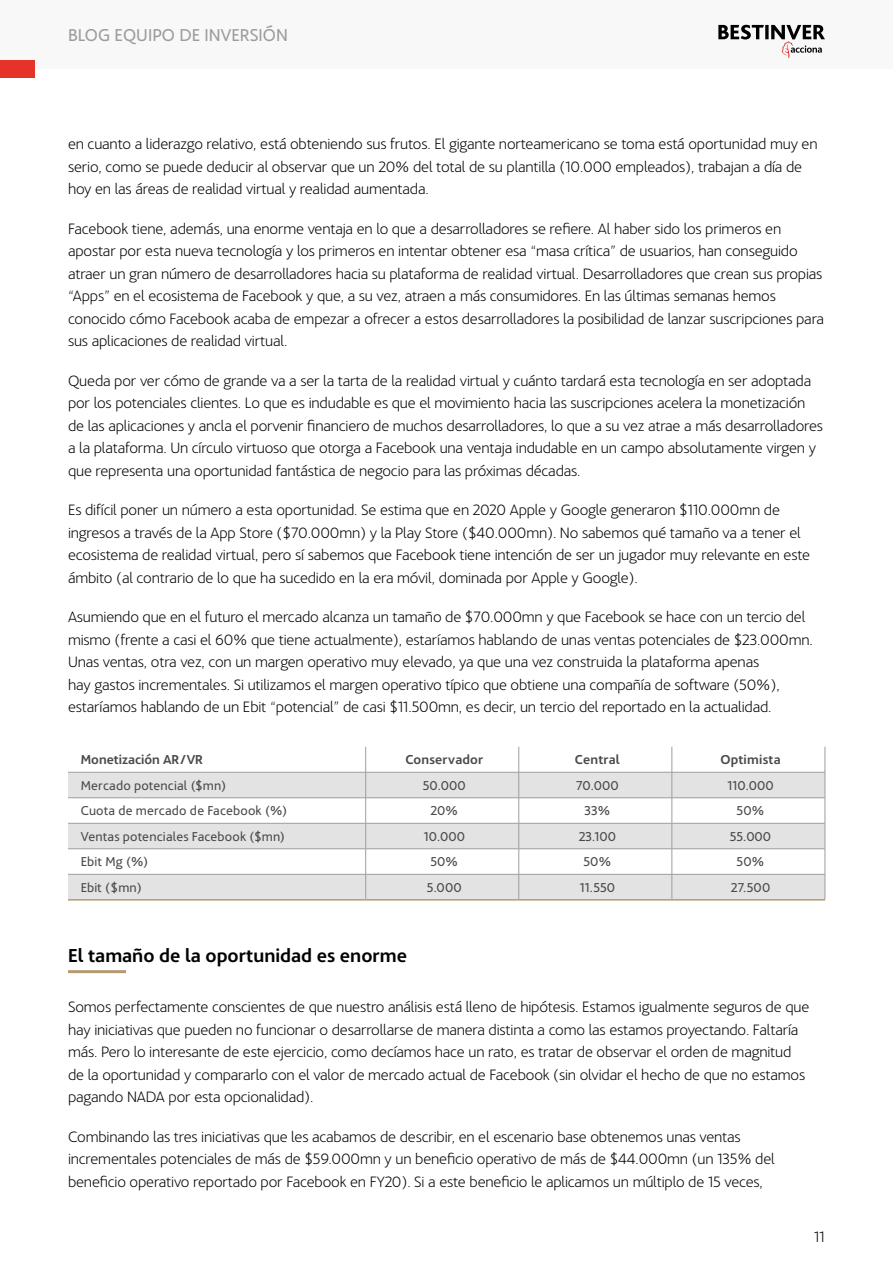
<style>
.page{position:relative;width:893px;height:1263px;background:#fff}
.page>*{position:absolute;margin:0;border:0;box-sizing:border-box;transform-origin:0 0}
.titulos_carta{font:700 19.5px "Acciona";color:#000}
.t1{font:18px "Acciona";color:#9d9d9c}
.texto_carta{font:200 15.75px/22.5px "Acciona";letter-spacing:-.01em;color:#000}
.titulos_carta-2{font:13.5px "Acciona";letter-spacing:.01em;color:#4a4a49}
.titulos_carta-3{font:700 13.5px "Acciona";letter-spacing:.01em;color:#4a4a49}
</style>
<div class="page">
<div style="left:0;top:0;width:893px;height:69px;background:#f8f8f9"></div>
<div style="left:0;top:61px;width:35px;height:17px;background:#e63329"></div>
<svg style="left:718px;top:25px;width:107px;height:33px"></svg>
<svg style="left:68px;top:747px;width:757px;height:25px"></svg>
<svg style="left:68px;top:773px;width:757px;height:126px;fill:#e3e3e3"></svg>
<hr style="left:68px;top:772px;width:298px;height:1px;background:#9d9d9c">
<hr style="left:366px;top:772px;width:153px;height:1px;background:#9d9d9c">
<hr style="left:519px;top:772px;width:153px;height:1px;background:#9d9d9c">
<hr style="left:672px;top:772px;width:153px;height:1px;background:#9d9d9c">
<hr style="left:68px;top:823px;width:298px;height:1px;background:#9d9d9c">
<hr style="left:366px;top:823px;width:153px;height:1px;background:#9d9d9c">
<hr style="left:519px;top:823px;width:153px;height:1px;background:#9d9d9c">
<hr style="left:672px;top:823px;width:153px;height:1px;background:#9d9d9c">
<svg style="left:365px;top:747px;width:1px;height:152px"></svg>
<svg style="left:518px;top:747px;width:1px;height:152px"></svg>
<svg style="left:672px;top:747px;width:1px;height:152px"></svg>
<svg style="left:825px;top:747px;width:1px;height:152px"></svg>
<hr style="left:68px;top:797px;width:298px;height:1px;background:#9d9d9c">
<hr style="left:366px;top:797px;width:153px;height:1px;background:#9d9d9c">
<hr style="left:519px;top:797px;width:153px;height:1px;background:#9d9d9c">
<hr style="left:672px;top:797px;width:153px;height:1px;background:#9d9d9c">
<hr style="left:68px;top:848px;width:298px;height:1px;background:#9d9d9c">
<hr style="left:366px;top:848px;width:153px;height:1px;background:#9d9d9c">
<hr style="left:519px;top:848px;width:153px;height:1px;background:#9d9d9c">
<hr style="left:672px;top:848px;width:153px;height:1px;background:#9d9d9c">
<hr style="left:68px;top:899px;width:298px;height:1px;background:#b59971">
<hr style="left:366px;top:899px;width:153px;height:1px;background:#b59971">
<hr style="left:519px;top:899px;width:153px;height:1px;background:#b59971">
<hr style="left:672px;top:899px;width:153px;height:1px;background:#b59971">
<hr style="left:68px;top:874px;width:298px;height:1px;background:#9d9d9c">
<hr style="left:366px;top:874px;width:153px;height:1px;background:#9d9d9c">
<hr style="left:519px;top:874px;width:153px;height:1px;background:#9d9d9c">
<hr style="left:672px;top:874px;width:153px;height:1px;background:#9d9d9c">
<hr style="left:68px;top:970px;width:58px;height:3px;background:#b59971">
<p class="t1" style="left:68px;top:21px;width:221px">BLOG EQUIPO DE INVERSIÓN</p>
<p class="texto_carta" style="left:68px;top:132px;width:751px">en cuanto a liderazgo relativo, está obteniendo sus frutos. El gigante norteamericano se toma está oportunidad muy en serio, como se puede deducir al observar que un 20% del total de su plantilla (10.000 empleados), trabajan a día de hoy en las áreas de realidad virtual y realidad aumentada.</p>
<p class="texto_carta" style="left:68px;top:216px;width:757px">Facebook tiene, además, una enorme ventaja en lo que a desarrolladores se refiere. Al haber sido los primeros en apostar por esta nueva tecnología y los primeros en intentar obtener esa “masa crítica” de usuarios, han conseguido atraer un gran número de desarrolladores hacia su plataforma de realidad virtual. Desarrolladores que crean sus propias “Apps” en el ecosistema de Facebook y que, a su vez, atraen a más consumidores. En las últimas semanas hemos conocido cómo Facebook acaba de empezar a ofrecer a estos desarrolladores la posibilidad de lanzar suscripciones para sus aplicaciones de realidad virtual.</p>
<p class="texto_carta" style="left:68px;top:368px;width:756px">Queda por ver cómo de grande va a ser la tarta de la realidad virtual y cuánto tardará esta tecnología en ser adoptada por los potenciales clientes. Lo que es indudable es que el movimiento hacia las suscripciones acelera la monetización de las aplicaciones y ancla el porvenir financiero de muchos desarrolladores, lo que a su vez atrae a más desarrolladores a la plataforma. Un círculo virtuoso que otorga a Facebook una ventaja indudable en un campo absolutamente virgen y que representa una oportunidad fantástica de negocio para las próximas décadas.</p>
<p class="texto_carta" style="left:68px;top:498px;width:744px">Es difícil poner un número a esta oportunidad. Se estima que en 2020 Apple y Google generaron $110.000mn de ingresos a través de la App Store ($70.000mn) y la Play Store ($40.000mn). No sabemos qué tamaño va a tener el ecosistema de realidad virtual, pero sí sabemos que Facebook tiene intención de ser un jugador muy relevante en este ámbito (al contrario de lo que ha sucedido en la era móvil, dominada por Apple y Google).</p>
<p class="texto_carta" style="left:68px;top:605px;width:746px">Asumiendo que en el futuro el mercado alcanza un tamaño de $70.000mn y que Facebook se hace con un tercio del mismo (frente a casi el 60% que tiene actualmente), estaríamos hablando de unas ventas potenciales de $23.000mn.<br>Unas ventas, otra vez, con un margen operativo muy elevado, ya que una vez construida la plataforma apenas<br>hay gastos incrementales. Si utilizamos el margen operativo típico que obtiene una compañía de software (50%), estaríamos hablando de un Ebit “potencial” de casi $11.500mn, es decir, un tercio del reportado en la actualidad.</p>
<p class="titulos_carta-3" style="left:81px;top:749px;width:124px">Monetización AR/VR</p>
<p class="titulos_carta-3" style="left:405px;top:749px;width:80px">Conservador</p>
<p class="titulos_carta-3" style="left:575px;top:749px;width:46px">Central</p>
<p class="titulos_carta-3" style="left:720px;top:749px;width:62px">Optimista</p>
<p class="titulos_carta-2" style="left:81px;top:775px;width:147px">Mercado potencial ($mn)</p>
<p class="titulos_carta-2" style="left:423px;top:775px;width:44px">50.000</p>
<p class="titulos_carta-2" style="left:576px;top:775px;width:44px">70.000</p>
<p class="titulos_carta-2" style="left:727px;top:775px;width:48px">110.000</p>
<p class="titulos_carta-2" style="left:81px;top:800px;width:208px">Cuota de mercado de Facebook (%)</p>
<p class="titulos_carta-2" style="left:430px;top:800px;width:29px">20%</p>
<p class="titulos_carta-2" style="left:584px;top:800px;width:27px">33%</p>
<p class="titulos_carta-2" style="left:737px;top:800px;width:29px">50%</p>
<p class="titulos_carta-2" style="left:81px;top:826px;width:206px">Ventas potenciales Facebook ($mn)</p>
<p class="titulos_carta-2" style="left:424px;top:826px;width:43px">10.000</p>
<p class="titulos_carta-2" style="left:579px;top:826px;width:39px">23.100</p>
<p class="titulos_carta-2" style="left:730px;top:826px;width:43px">55.000</p>
<p class="titulos_carta-2" style="left:81px;top:851px;width:69px">Ebit Mg (%)</p>
<p class="titulos_carta-2" style="left:430px;top:851px;width:29px">50%</p>
<p class="titulos_carta-2" style="left:583px;top:851px;width:29px">50%</p>
<p class="titulos_carta-2" style="left:737px;top:851px;width:29px">50%</p>
<p class="titulos_carta-2" style="left:81px;top:877px;width:63px">Ebit ($mn)</p>
<p class="titulos_carta-2" style="left:427px;top:877px;width:36px">5.000</p>
<p class="titulos_carta-2" style="left:580px;top:877px;width:37px">11.550</p>
<p class="titulos_carta-2" style="left:731px;top:877px;width:41px">27.500</p>
<p class="titulos_carta" style="left:68px;top:940px;width:341px">El tamaño de la oportunidad es enorme</p>
<p class="texto_carta" style="left:68px;top:995px;width:743px">Somos perfectamente conscientes de que nuestro análisis está lleno de hipótesis. Estamos igualmente seguros de que hay iniciativas que pueden no funcionar o desarrollarse de manera distinta a como las estamos proyectando. Faltaría más. Pero lo interesante de este ejercicio, como decíamos hace un rato, es tratar de observar el orden de magnitud de la oportunidad y compararlo con el valor de mercado actual de Facebook (sin olvidar el hecho de que no estamos pagando NADA por esta opcionalidad).</p>
<p class="texto_carta" style="left:68px;top:1124px;width:708px">Combinando las tres iniciativas que les acabamos de describir, en el escenario base obtenemos unas ventas incrementales potenciales de más de $59.000mn y un beneficio operativo de más de $44.000mn (un 135% del beneficio operativo reportado por Facebook en FY20). Si a este beneficio le aplicamos un múltiplo de 15 veces,</p>
<p class="texto_carta" style="left:814px;top:1224px;width:12px">11</p>
</div>
